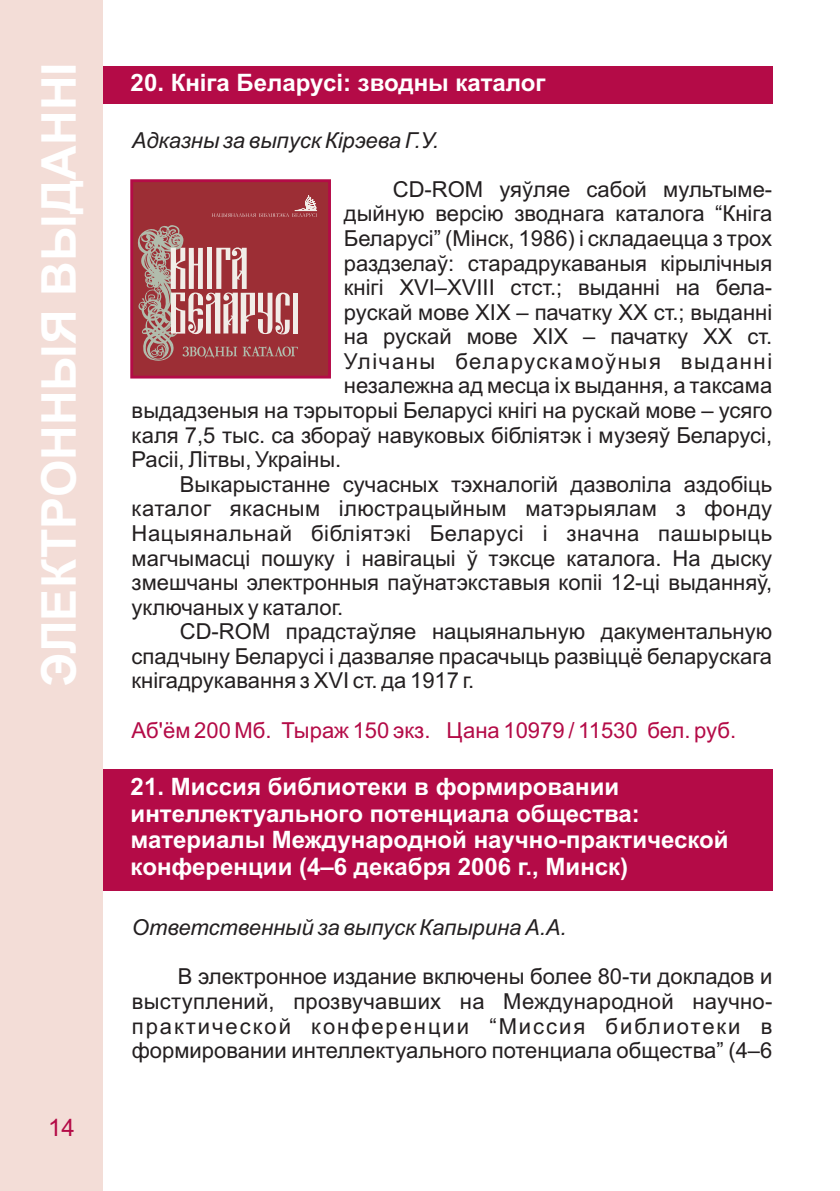
<style>
.page{position:relative;width:840px;height:1191px;background:#fff}
.page>*{position:absolute;margin:0;border:0;box-sizing:border-box;transform-origin:0 0}
.t1{font:700 48px "Arial";color:#fff}
.t2{font:700 24px/26.8px "Arial";color:#fff}
.t3{font:24px "Arial";color:#b40b47}
.t4{font:22px/24.6px "Arial";color:#231f20;text-align:justify}
.t5{font:italic 22px "Arial";color:#231f20}
.t6{font:22px "Arial";color:#b40b47}
.t7{font:22px "Arial";letter-spacing:.025em;color:#231f20}
.t8{font:22px "Arial";letter-spacing:.07em;color:#231f20}
</style>
<div class="page">
<div style="left:103px;top:66px;width:668px;height:37px;background:#b40b47"></div>
<div style="left:0;top:0;width:102px;height:1191px;background:#f3ddd7"></div>
<div style="left:132px;top:181px;width:197px;height:196px;background:#9c2e35"></div>
<svg style="left:137px;top:225px;width:161px;height:136px"></svg>
<svg style="left:212px;top:195px;width:105px;height:22px"></svg>
<div style="left:130px;top:179px;width:201px;height:199px;border:3px solid #b40b47"></div>
<div style="left:103px;top:769px;width:668px;height:121px;background:#b40b47"></div>
<h1 class="t1" style="left:41px;top:686px;width:625px;rotate:-90deg">ЭЛЕКТРОННЫЯ ВЫДАННІ</h1>
<p class="t3" style="left:48px;top:1119px;width:28px">14</p>
<p class="t2" style="left:131px;top:71px;width:416px">20. Кніга Беларусі: зводны каталог</p>
<p class="t5" style="left:132px;top:132px;width:309px">Адказны за выпуск Кірэева Г.У.</p>
<p class="t4" style="left:392px;top:179px;width:381px">CD-ROM уяўляе сабой мультыме-</p>
<p class="t4" style="left:344px;top:203px;width:429px">дыйную версію зводнага каталога “Кніга</p>
<p class="t4" style="left:344px;top:228px;width:429px">Беларусі” (Мінск, 1986) і складаецца з трох</p>
<p class="t4" style="left:344px;top:252px;width:429px">раздзелаў: старадрукаваныя кірылічныя</p>
<p class="t4" style="left:344px;top:277px;width:429px">кнігі XVI–XVIII стст.; выданні на бела-</p>
<p class="t4" style="left:344px;top:302px;width:429px">рускай мове XIX – пачатку XX ст.; выданні</p>
<p class="t4" style="left:344px;top:326px;width:429px">на рускай мове XIX – пачатку ХХ ст.</p>
<p class="t8" style="left:344px;top:353px;width:429px">Улічаны беларускамоўныя выданні</p>
<p class="t4" style="left:344px;top:375px;width:429px">незалежна ад месца іх выдання, а таксама</p>
<p class="t4" style="left:132px;top:400px;width:641px">выдадзеныя на тэрыторыі Беларусі кнігі на рускай мове – усяго</p>
<p class="t4" style="left:132px;top:424px;width:641px">каля 7,5 тыс. са збораў навуковых бібліятэк і музеяў Беларусі,</p>
<p class="t4" style="left:132px;top:449px;width:211px">Расіі, Літвы, Украіны.</p>
<p class="t4" style="left:180px;top:474px;width:593px">Выкарыстанне сучасных тэхналогій дазволіла аздобіць</p>
<p class="t4" style="left:132px;top:498px;width:641px">каталог якасным ілюстрацыйным матэрыялам з фонду</p>
<p class="t7" style="left:131px;top:525px;width:641px">Нацыянальнай бібліятэкі Беларусі і значна пашырыць</p>
<p class="t4" style="left:131px;top:547px;width:641px">магчымасці пошуку і навігацыі ў тэксце каталога. На дыску</p>
<p class="t4" style="left:131px;top:572px;width:641px">змешчаны электронныя паўнатэкставыя копіі 12-ці выданняў,</p>
<p class="t4" style="left:131px;top:596px;width:213px">уключаных у каталог.</p>
<p class="t4" style="left:180px;top:621px;width:593px">CD-ROM прадстаўляе нацыянальную дакументальную</p>
<p class="t4" style="left:131px;top:646px;width:641px">спадчыну Беларусі і дазваляе прасачыць развіццё беларускага</p>
<p class="t4" style="left:131px;top:670px;width:344px">кнігадрукавання з XVI ст. да 1917 г.</p>
<p class="t6" style="left:131px;top:721px;width:605px">Аб'ём 200 Мб. Тыраж 150 экз. Цана 10979 / 11530 бел. руб.</p>
<p class="t2" style="left:131px;top:775px;width:599px">21. Миссия библиотеки в формировании интеллектуального потенциала общества: материалы Международной научно-практической конференции (4–6 декабря 2006 г., Минск)</p>
<p class="t5" style="left:132px;top:919px;width:436px">Ответственный за выпуск Капырина А.А.</p>
<p class="t4" style="left:132px;top:966px;width:641px;text-indent:46px">В электронное издание включены более 80-ти докладов и выступлений, прозвучавших на Международной научно&shy;практической конференции “Миссия библиотеки в формировании интеллектуального потенциала общества” (4–6</p>
</div>
